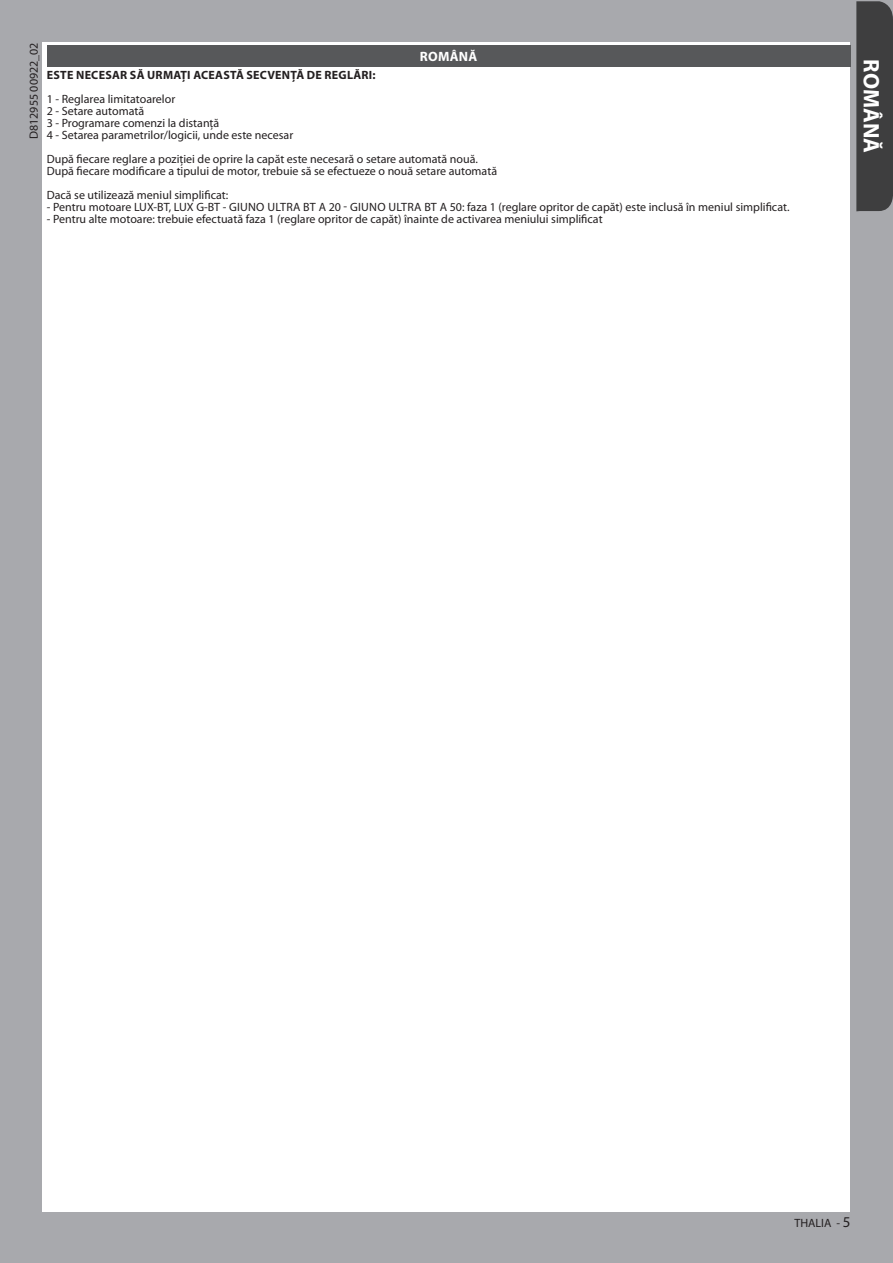
<style>
.page{position:relative;width:893px;height:1263px;background:#a8a9ad}
.page>*{position:absolute;margin:0;border:0;box-sizing:border-box;transform-origin:0 0}
.t1{font:700 22.5px "Myriad Pro";color:#fff}
.t2{font:700 13.5px "Myriad Pro";letter-spacing:.02em;color:#fff}
.t3{font:12px/12px "Myriad Pro";color:#231f20}
.t4{font:700 12px "Myriad Pro";letter-spacing:.02em;color:#231f20}
.s1{font-size:15px}
</style>
<div class="page">
<div style="left:856px;top:1px;width:37px;height:210px;background:#3e3e3f"></div>
<div style="left:43px;top:43px;width:807px;height:1169px;background:#fff"></div>
<div style="left:47px;top:46px;width:803px;height:21px;background:#57585a"></div>
<p class="t3" style="left:28px;top:139px;width:98px;rotate:-90deg">D812955 00922_02</p>
<p class="t2" style="left:420px;top:48px;width:59px">ROMÂNĂ</p>
<p class="t4" style="left:47px;top:67px;width:330px">ESTE NECESAR SĂ URMAŢI ACEASTĂ SECVENŢĂ DE REGLĂRI:</p>
<p class="t3" style="left:47px;top:93px;width:248px">1 - Reglarea limitatoarelor<br>2 - Setare automată<br>3 - Programare comenzi la distanţă<br>4 - Setarea parametrilor/logicii, unde este necesar</p>
<p class="t3" style="left:47px;top:153px;width:452px">După fiecare reglare a poziţiei de oprire la capăt este necesară o setare automată nouă.<br>După fiecare modificare a tipului de motor, trebuie să se efectueze o nouă setare automată</p>
<p class="t3" style="left:47px;top:189px;width:183px">Dacă se utilizează meniul simplificat:</p>
<p class="t3" style="left:47px;top:201px;width:744px">- Pentru motoare LUX-BT, LUX G-BT - GIUNO ULTRA BT A 20 - GIUNO ULTRA BT A 50: faza 1 (reglare opritor de capăt) este inclusă în meniul simplificat.</p>
<p class="t3" style="left:47px;top:213px;width:557px">- Pentru alte motoare: trebuie efectuată faza 1 (reglare opritor de capăt) înainte de activarea meniului simplificat</p>
<h1 class="t1" style="left:886px;top:59px;width:95px;rotate:90deg">ROMÂNĂ</h1>
<p class="t3" style="left:794px;top:1217px;width:58px">THALIA - <span class="s1">5</span></p>
</div>
